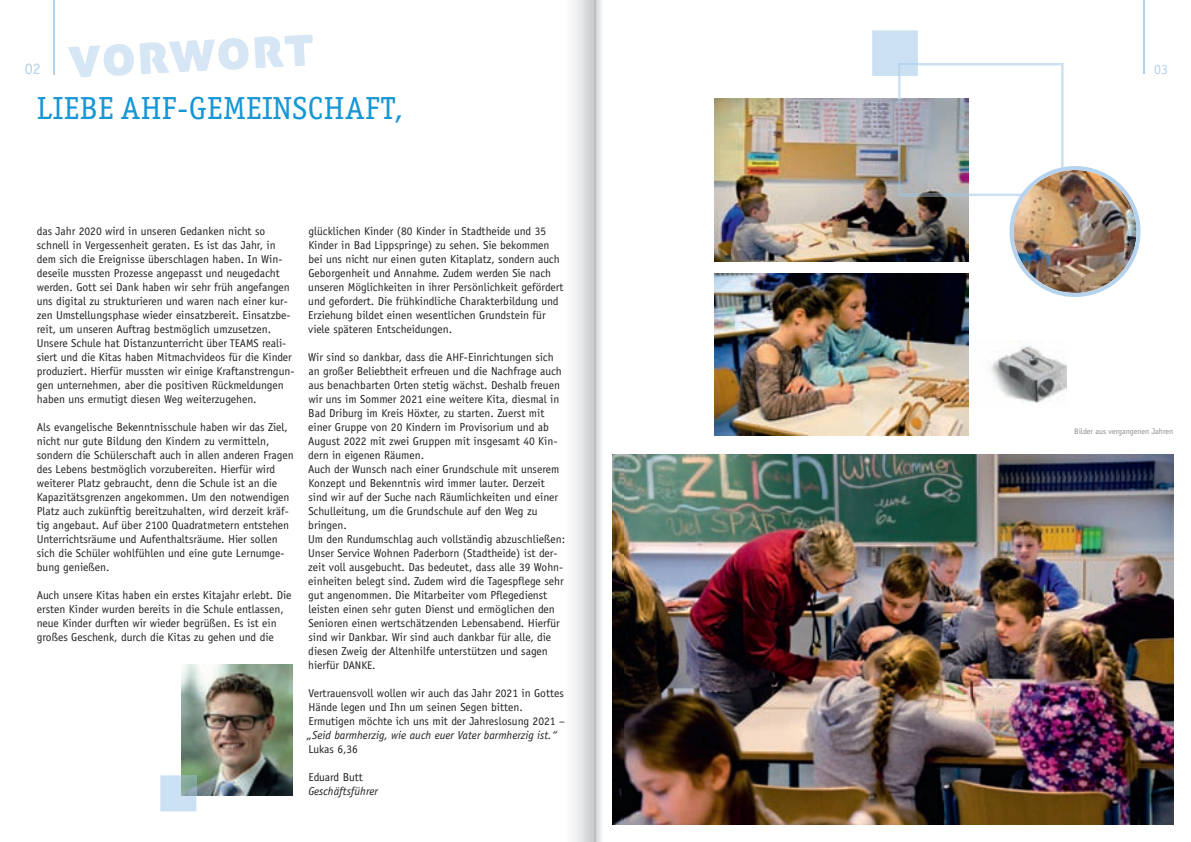
<style>
.page{position:relative;width:1191px;height:842px;background:#fff}
.page>*{position:absolute;margin:0;border:0;box-sizing:border-box;transform-origin:0 0}
.t1{font:58.6px "Aller Display";color:#d6e6f5}
.t2{font:32px "Officina Serif Std";letter-spacing:.015em;color:#1796d5}
.t3{font:16px "Officina Sans";color:#b2d1ed}
.t4{font:14px "Officina Sans";color:#b2d1ed}
.t5{font:11.5px/14px "Officina Sans";color:#231f20}
.t6{font:italic 11.5px "Officina Sans";color:#231f20}
.t7{font:8px "Officina Sans";color:#8a8c8f}
.s1{font-size:11.2px}
</style>
<div class="page">
<img style="left:968px;top:340px;width:98px;height:68px">
<img style="left:999px;top:346px;width:66px;height:56px">
<img style="left:624px;top:454px;width:550px;height:371px">
<img style="left:573px;top:0;width:29px;height:842px">
<img style="left:612px;top:454px;width:12px;height:371px">
<hr style="left:53px;top:0;width:1px;height:75px;background:#b2d1ed">
<hr style="left:1143px;top:0;width:1px;height:74px;background:#b2d1ed">
<img style="left:182px;top:664px;width:111px;height:132px">
<svg style="left:160px;top:775px;width:36px;height:36px"></svg>
<img style="left:182px;top:775px;width:14px;height:21px">
<img style="left:714px;top:273px;width:254px;height:162px">
<img style="left:714px;top:99px;width:158px;height:162px">
<img style="left:872px;top:30px;width:268px;height:267px">
<h3 class="t3" style="left:25px;top:62px;width:18px">02</h3>
<h1 class="t1" style="left:66px;top:24px;width:247px;rotate:-3deg">vorwort</h1>
<h2 class="t2" style="left:37px;top:89px;width:368px">LIEBE AHF-GEMEINSCHAFT,</h2>
<p class="t5" style="left:37px;top:225px;width:259px">das Jahr 2020 wird in unseren Gedanken nicht so schnell in Vergessenheit geraten. Es ist das Jahr, in dem sich die Ereignisse überschlagen haben. In Win&shy;deseile mussten Prozesse angepasst und neugedacht werden. Gott sei Dank haben wir sehr früh angefangen uns digital zu strukturieren und waren nach einer kur&shy;zen Umstellungsphase wieder einsatzbereit. Einsatzbe&shy;reit, um unseren Auftrag bestmöglich umzusetzen.<br>Unsere Schule hat Distanzunterricht über <span class="s1">TEAMS</span> reali&shy;siert und die Kitas haben Mitmachvideos für die Kinder produziert. Hierfür mussten wir einige Kraftanstrengun&shy;gen unternehmen, aber die positiven Rückmeldungen haben uns ermutigt diesen Weg weiterzugehen.</p>
<p class="t5" style="left:37px;top:421px;width:258px">Als evangelische Bekenntnisschule haben wir das Ziel, nicht nur gute Bildung den Kindern zu vermitteln, sondern die Schülerschaft auch in allen anderen Fragen des Lebens bestmöglich vorzubereiten. Hierfür wird weiterer Platz gebraucht, denn die Schule ist an die Kapazitätsgrenzen angekommen. Um den notwendigen Platz auch zukünftig bereitzuhalten, wird derzeit kräf&shy;tig angebaut. Auf über 2100 Quadratmetern entstehen Unterrichtsräume und Aufenthaltsräume. Hier sollen sich die Schüler wohlfühlen und eine gute Lernumge&shy;bung genießen.</p>
<p class="t5" style="left:37px;top:589px;width:256px">Auch unsere Kitas haben ein erstes Kitajahr erlebt. Die ersten Kinder wurden bereits in die Schule entlassen, neue Kinder durften wir wieder begrüßen. Es ist ein großes Geschenk, durch die Kitas zu gehen und die</p>
<p class="t5" style="left:308px;top:225px;width:257px">glücklichen Kinder (80 Kinder in Stadtheide und 35<br>Kinder in Bad Lippspringe) zu sehen. Sie bekommen bei uns nicht nur einen guten Kitaplatz, sondern auch Geborgenheit und Annahme. Zudem werden Sie nach unseren Möglichkeiten in ihrer Persönlichkeit gefördert und gefordert. Die frühkindliche Charakterbildung und Erziehung bildet einen wesentlichen Grundstein für viele späteren Entscheidungen.</p>
<p class="t5" style="left:308px;top:351px;width:258px">Wir sind so dankbar, dass die <span class="s1">AHF</span>-Einrichtungen sich an großer Beliebtheit erfreuen und die Nachfrage auch aus benachbarten Orten stetig wächst. Deshalb freuen wir uns im Sommer 2021 eine weitere Kita, diesmal in Bad Driburg im Kreis Höxter, zu starten. Zuerst mit einer Gruppe von 20 Kindern im Provisorium und ab August 2022 mit zwei Gruppen mit insgesamt 40 Kin&shy;dern in eigenen Räumen.<br>Auch der Wunsch nach einer Grundschule mit unserem Konzept und Bekenntnis wird immer lauter. Derzeit sind wir auf der Suche nach Räumlichkeiten und einer Schulleitung, um die Grundschule auf den Weg zu bringen.<br>Um den Rundumschlag auch vollständig abzuschließen:<br>Unser Service Wohnen Paderborn (Stadtheide) ist der&shy;zeit voll ausgebucht. Das bedeutet, dass alle 39 Wohn&shy;einheiten belegt sind. Zudem wird die Tagespflege sehr gut angenommen. Die Mitarbeiter vom Pflegedienst leisten einen sehr guten Dienst und ermöglichen den Senioren einen wertschätzenden Lebensabend. Hierfür sind wir Dankbar. Wir sind auch dankbar für alle, die diesen Zweig der Altenhilfe unterstützen und sagen hierfür <span class="s1">DANKE</span>.</p>
<p class="t5" style="left:308px;top:687px;width:258px">Vertrauensvoll wollen wir auch das Jahr 2021 in Gottes<br>Hände legen und Ihn um seinen Segen bitten.<br>Ermutigen möchte ich uns mit der Jahreslosung 2021 –</p>
<p class="t6" style="left:307px;top:731px;width:252px">„Seid barmherzig, wie auch euer Vater barmherzig ist.“</p>
<p class="t5" style="left:308px;top:743px;width:51px">Lukas 6,36</p>
<p class="t5" style="left:308px;top:771px;width:56px">Eduard Butt</p>
<p class="t6" style="left:308px;top:787px;width:71px">Geschäftsführer</p>
<p class="t4" style="left:1154px;top:64px;width:15px">03</p>
<p class="t7" style="left:1074px;top:428px;width:100px">Bilder aus vergangenen Jahren</p>
</div>
